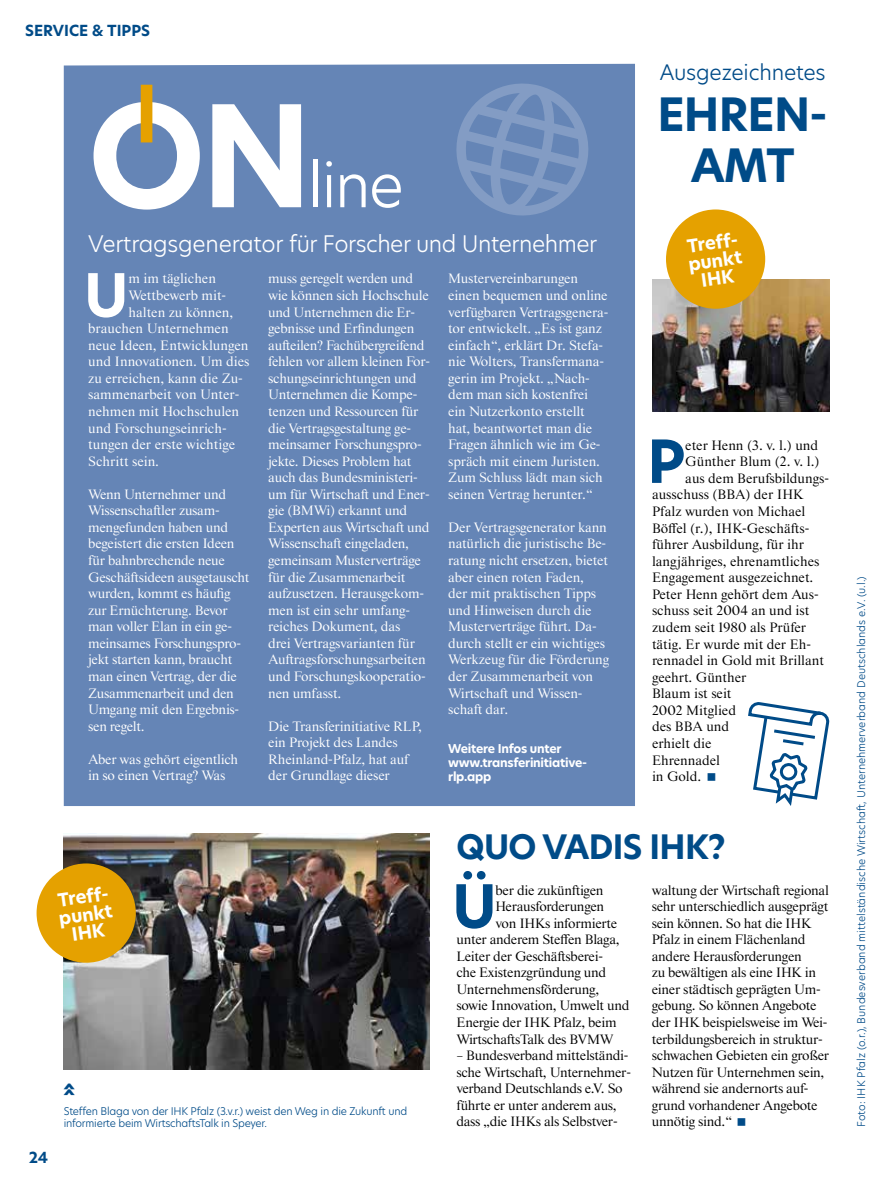
<style>
.page{position:relative;width:893px;height:1191px;background:#fff}
.page>*{position:absolute;margin:0;border:0;box-sizing:border-box;transform-origin:0 0}
.t1{font:700 138px "Hero New";color:#fff}
.t2{font:300 60px "Hero New";color:#fff}
.t3{font:700 58.2px "Hero New";color:#004b88}
.t4{font:700 58.2px "Hero New";color:#fff}
.t5{font:700 45px/51px "Hero New";letter-spacing:-.02em;color:#004b88;text-align:center}
.t6{font:700 33px "Hero New";letter-spacing:-.02em;color:#004b88}
.t7{font:300 22.5px "Hero New";letter-spacing:-.02em;color:#fff}
.t8{font:300 21px "Hero New";letter-spacing:-.01em;color:#004b88}
.t9{font:18.3px "Hero New Super";color:#004b88}
.t10{font:700 18px/18px "Hero New";color:#fff;text-align:center}
.t11{font:700 15px "Hero New";color:#004b88}
.t12{font:13.8px/16.5px "Starling";letter-spacing:-.02em;color:#fff}
.t13{font:13.8px/16.5px "Starling";letter-spacing:-.02em;color:#000}
.t14{font:13.8px "Starling";color:#000}
.t15{font:13.8px "Starling";color:#fff}
.t16{font:700 12px/14.4px "Hero New";letter-spacing:-.02em;color:#fff}
.t17{font:300 10.5px "Hero New";color:#004b88}
.t18{font:300 10.5px/12.6px "Hero New";letter-spacing:-.02em;color:#004b88}
</style>
<div class="page">
<div style="left:64px;top:64px;width:571px;height:742px;background:#6585b6"></div>
<div style="left:141px;top:85px;width:11px;height:57px;background:#e5a100"></div>
<img style="left:64px;top:833px;width:365px;height:236px">
<img style="left:652px;top:279px;width:177px;height:132px">
<div style="left:37px;top:863px;width:99px;height:99px;background:#e5a100;border-radius:50%"></div>
<div style="left:666px;top:209px;width:99px;height:100px;background:#e5a100;border-radius:50%"></div>
<svg style="left:748px;top:702px;width:81px;height:104px"></svg>
<svg style="left:450px;top:77px;width:145px;height:145px;background:#708ebb"></svg>
<p class="t11" style="left:25px;top:21px;width:126px">SERVICE &amp; TIPPS</p>
<h1 class="t1" style="left:88px;top:63px;width:226px">ON</h1>
<h2 class="t2" style="left:308px;top:144px;width:97px">line</h2>
<h3 class="t7" style="left:88px;top:229px;width:511px">Vertragsgenerator für Forscher und Unternehmer</h3>
<h3 class="t4" style="left:84px;top:255px;width:46px">U</h3>
<p class="t15" style="left:128px;top:271px;width:89px">m im täglichen</p>
<p class="t15" style="left:128px;top:287px;width:99px">Wettbewerb mit-</p>
<p class="t15" style="left:128px;top:304px;width:106px">halten zu können,</p>
<p class="t15" style="left:88px;top:320px;width:142px">brauchen Unternehmen</p>
<p class="t15" style="left:88px;top:337px;width:162px">neue Ideen, Entwicklungen</p>
<p class="t15" style="left:88px;top:354px;width:163px">und Innovationen. Um dies</p>
<p class="t15" style="left:88px;top:370px;width:156px">zu erreichen, kann die Zu-</p>
<p class="t15" style="left:88px;top:387px;width:153px">sammenarbeit von Unter-</p>
<p class="t15" style="left:88px;top:403px;width:152px">nehmen mit Hochschulen</p>
<p class="t15" style="left:88px;top:420px;width:140px">und Forschungseinrich-</p>
<p class="t15" style="left:88px;top:436px;width:148px">tungen der erste wichtige</p>
<p class="t15" style="left:88px;top:453px;width:72px">Schritt sein.</p>
<p class="t12" style="left:88px;top:486px;width:163px">Wenn Unternehmer und<br>Wissenschaftler zusam&shy;mengefunden haben und begeistert die ersten Ideen für bahnbrechende neue<br>Geschäftsideen ausgetauscht wurden, kommt es häufig zur Ernüchterung. Bevor man voller Elan in ein ge&shy;meinsames Forschungspro&shy;jekt starten kann, braucht man einen Vertrag, der die<br>Zusammenarbeit und den<br>Umgang mit den Ergebnis&shy;sen regelt.</p>
<p class="t12" style="left:88px;top:751px;width:151px">Aber was gehört eigentlich in so einen Vertrag? Was</p>
<p class="t12" style="left:268px;top:271px;width:163px">muss geregelt werden und wie können sich Hochschule und Unternehmen die Er&shy;gebnisse und Erfindungen aufteilen? Fachübergreifend fehlen vor allem kleinen For&shy;schungseinrichtungen und<br>Unternehmen die Kompe&shy;tenzen und Ressourcen für die Vertragsgestaltung ge&shy;meinsamer Forschungspro&shy;jekte. Dieses Problem hat auch das Bundesministeri&shy;um für Wirtschaft und Ener&shy;gie (BMWi) erkannt und<br>Experten aus Wirtschaft und<br>Wissenschaft eingeladen, gemeinsam Musterverträge für die Zusammenarbeit aufzusetzen. Herausgekom&shy;men ist ein sehr umfang&shy;reiches Dokument, das<br>drei Vertragsvarianten für<br>Auftragsforschungsarbeiten und Forschungskooperatio&shy;nen umfasst.</p>
<p class="t12" style="left:268px;top:718px;width:155px">Die Transferinitiative RLP, ein Projekt des Landes<br>Rheinland-Pfalz, hat auf der Grundlage dieser</p>
<p class="t12" style="left:448px;top:271px;width:162px">Mustervereinbarungen einen bequemen und online verfügbaren Vertragsgenera&shy;tor entwickelt. „Es ist ganz einfach“, erklärt Dr. Stefa&shy;nie Wolters, Transfermana&shy;gerin im Projekt. „Nach&shy;dem man sich kostenfrei ein Nutzerkonto erstellt hat, beantwortet man die<br>Fragen ähnlich wie im Ge&shy;spräch mit einem Juristen.<br>Zum Schluss lädt man sich seinen Vertrag herunter.“</p>
<p class="t12" style="left:448px;top:519px;width:163px">Der Vertragsgenerator kann natürlich die juristische Be&shy;ratung nicht ersetzen, bietet aber einen roten Faden,<br>der mit praktischen Tipps und Hinweisen durch die<br>Musterverträge führt. Da&shy;durch stellt er ein wichtiges<br>Werkzeug für die Förderung der Zusammenarbeit von<br>Wirtschaft und Wissen&shy;schaft dar.</p>
<p class="t16" style="left:448px;top:741px;width:141px">Weitere Infos unter www.transferinitiative&shy;rlp.app</p>
<h3 class="t8" style="left:660px;top:58px;width:168px">Ausgezeichnetes</h3>
<h3 class="t5" style="left:657px;top:89px;width:172px">EHREN-<br>AMT</h3>
<h3 class="t10" style="left:685px;top:238px;width:56px;rotate:-8deg">Treff&shy;punkt<br>IHK</h3>
<h3 class="t3" style="left:647px;top:422px;width:40px">P</h3>
<p class="t14" style="left:685px;top:437px;width:134px">eter Henn (3. v. l.) und</p>
<p class="t14" style="left:685px;top:454px;width:136px">Günther Blum (2. v. l.)</p>
<p class="t14" style="left:685px;top:470px;width:145px">aus dem Berufsbildungs-</p>
<p class="t14" style="left:652px;top:487px;width:153px">ausschuss (BBA) der IHK</p>
<p class="t14" style="left:652px;top:503px;width:155px">Pfalz wurden von Michael</p>
<p class="t14" style="left:652px;top:520px;width:159px">Böffel (r.), IHK-Geschäfts-</p>
<p class="t14" style="left:652px;top:536px;width:154px">führer Ausbildung, für ihr</p>
<p class="t14" style="left:652px;top:553px;width:169px">langjähriges, ehrenamtliches</p>
<p class="t14" style="left:652px;top:570px;width:163px">Engagement ausgezeichnet.</p>
<p class="t14" style="left:652px;top:586px;width:168px">Peter Henn gehört dem Aus-</p>
<p class="t14" style="left:652px;top:603px;width:159px">schuss seit 2004 an und ist</p>
<p class="t14" style="left:652px;top:619px;width:156px">zudem seit 1980 als Prüfer</p>
<p class="t14" style="left:652px;top:636px;width:161px">tätig. Er wurde mit der Eh-</p>
<p class="t14" style="left:652px;top:652px;width:173px">rennadel in Gold mit Brillant</p>
<p class="t14" style="left:652px;top:669px;width:96px">geehrt. Günther</p>
<p class="t14" style="left:652px;top:685px;width:81px">Blaum ist seit</p>
<p class="t14" style="left:652px;top:702px;width:86px">2002 Mitglied</p>
<p class="t14" style="left:652px;top:719px;width:79px">des BBA und</p>
<p class="t14" style="left:652px;top:735px;width:61px">erhielt die</p>
<p class="t14" style="left:652px;top:752px;width:70px">Ehrennadel</p>
<p class="t13" style="left:652px;top:768px;width:51px">in Gold.</p>
<h3 class="t10" style="left:55px;top:891px;width:56px;rotate:-8deg">Treff&shy;punkt<br>IHK</h3>
<p class="t11" style="left:29px;top:1146px;width:21px">24</p>
<h3 class="t9" style="left:83px;top:1083px;width:15px;rotate:90deg">«</h3>
<p class="t18" style="left:64px;top:1104px;width:345px">Steffen Blaga von der IHK Pfalz (3.v.r.) weist den Weg in die Zukunft und informierte beim WirtschaftsTalk in Speyer.</p>
<h3 class="t6" style="left:456px;top:824px;width:271px">QUO VADIS IHK?</h3>
<h3 class="t3" style="left:452px;top:866px;width:46px">Ü</h3>
<p class="t13" style="left:495px;top:882px;width:109px">ber die zukünftigen</p>
<p class="t13" style="left:495px;top:898px;width:110px">Herausforderungen</p>
<p class="t13" style="left:495px;top:915px;width:123px">von IHKs informierte</p>
<p class="t13" style="left:456px;top:931px;width:165px">unter anderem Steffen Blaga,</p>
<p class="t13" style="left:456px;top:948px;width:148px">Leiter der Geschäftsberei-</p>
<p class="t13" style="left:456px;top:965px;width:151px">che Existenzgründung und</p>
<p class="t13" style="left:456px;top:981px;width:144px">Unternehmensförderung,</p>
<p class="t13" style="left:456px;top:998px;width:175px">sowie Innovation, Umwelt und</p>
<p class="t13" style="left:456px;top:1014px;width:162px">Energie der IHK Pfalz, beim</p>
<p class="t13" style="left:456px;top:1031px;width:159px">WirtschaftsTalk des BVMW</p>
<p class="t13" style="left:456px;top:1047px;width:176px">– Bundesverband mittelständi&shy;sche Wirtschaft, Unternehmer&shy;verband Deutschlands e.V. So führte er unter anderem aus, dass „die IHKs als Selbstver-</p>
<p class="t13" style="left:652px;top:882px;width:179px">waltung der Wirtschaft regional sehr unterschiedlich ausgeprägt sein können. So hat die IHK<br>Pfalz in einem Flächenland andere Herausforderungen<br>zu bewältigen als eine IHK in einer städtisch geprägten Um&shy;gebung. So können Angebote der IHK beispielsweise im Wei&shy;terbildungsbereich in struktur&shy;schwachen Gebieten ein großer<br>Nutzen für Unternehmen sein, während sie andernorts auf&shy;grund vorhandener Angebote unnötig sind.“</p>
<p class="t17" style="left:854px;top:1127px;width:552px;rotate:-90deg">Foto: IHK Pfalz (o.r.), Bundesverband mittelständische Wirtschaft, Unternehmerverband Deutschlands e.V. (u.l.)</p>
</div>
